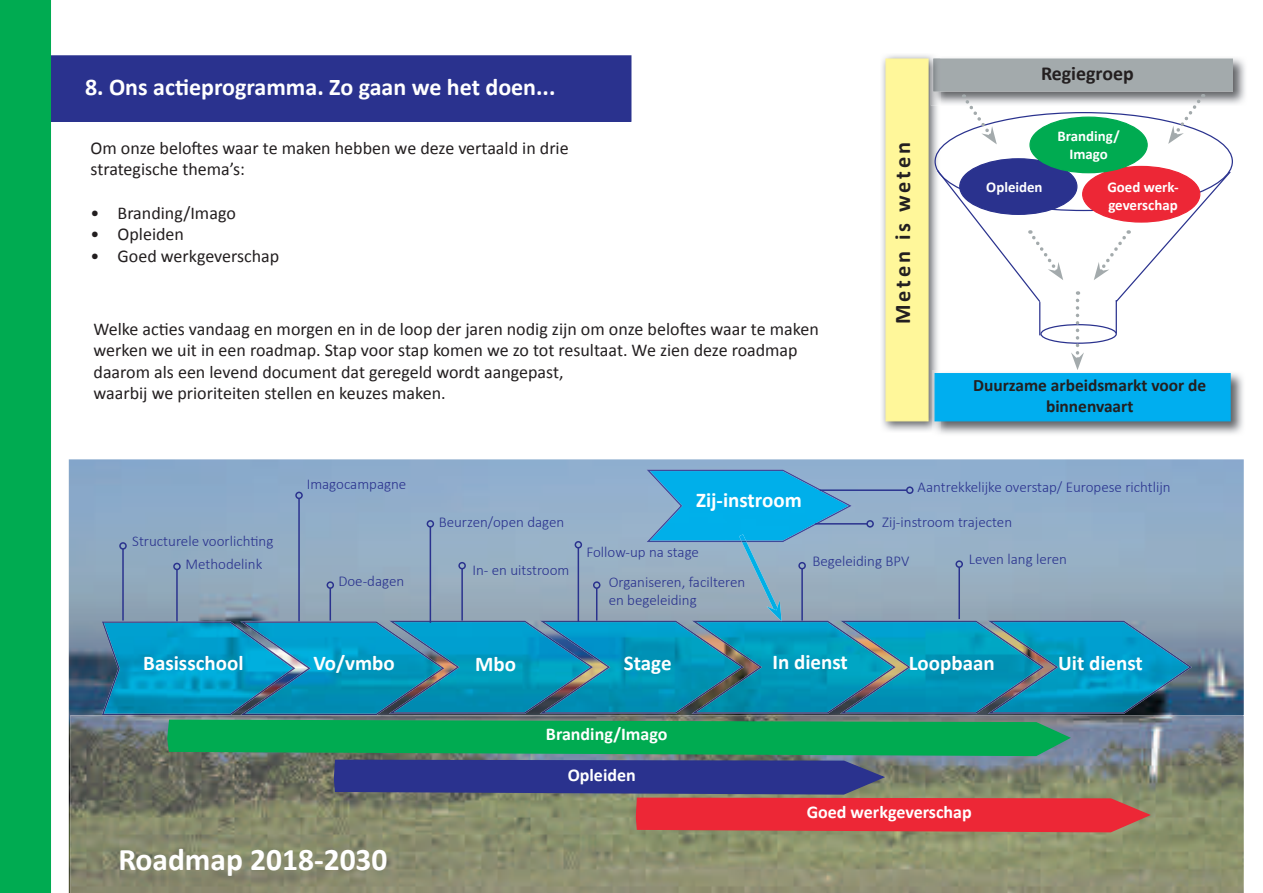
<style>
.page{position:relative;width:1263px;height:893px;background:#fff}
.page>*{position:absolute;margin:0;border:0;box-sizing:border-box;transform-origin:0 0}
.t1{font:700 31.5px "Calibri";color:#fff}
.t2{font:700 24px "Calibri";color:#fff}
.t3{font:700 22.35px "Calibri";letter-spacing:.125em;color:#231f20}
.t4{font:700 21px "Calibri";color:#fff}
.t5{font:700 19.8px "Calibri";color:#231f20}
.t6{font:18px/21.6px "Calibri";color:#231f20}
.t7{font:700 18px "Calibri";color:#fff}
.t8{font:700 17.4px/20.9px "Calibri";color:#231f20;text-align:center}
.t9{font:300 15px/18px "Calibri";color:#2a328e}
.t10{font:700 14.85px/17.9px "Calibri";color:#fff}
</style>
<div class="page">
<div style="left:1px;top:56px;width:630px;height:65px;background:#2a328e"></div>
<div style="left:0;top:55px;width:631px;height:67px;border:2px solid #2a328e"></div>
<img style="left:940px;top:58px;width:305px;height:46px">
<img style="left:882px;top:55px;width:58px;height:376px">
<div style="left:885px;top:59px;width:43px;height:362px;background:#fff79a;border:1px solid #fff79a"></div>
<hr style="left:1039px;top:302px;width:1px;height:33px;background:#2a328e">
<hr style="left:1116px;top:300px;width:1px;height:33px;background:#2a328e">
<div style="left:1040px;top:324px;width:77px;height:20px;border:1px solid #2a328e;border-radius:50%"></div>
<div style="left:960px;top:159px;width:117px;height:55px;background:#2a328e;border-radius:50%"></div>
<div style="left:1083px;top:166px;width:117px;height:56px;background:#ed2736;border-radius:50%"></div>
<div style="left:1030px;top:117px;width:117px;height:56px;background:#00ab51;border-radius:50%"></div>
<svg style="left:933px;top:59px;width:300px;height:85px"></svg>
<svg style="left:936px;top:169px;width:127px;height:134px"></svg>
<svg style="left:1094px;top:170px;width:137px;height:133px"></svg>
<svg style="left:1071px;top:291px;width:13px;height:79px"></svg>
<img style="left:940px;top:373px;width:303px;height:61px">
<img style="left:932px;top:370px;width:8px;height:63px">
<div style="left:934px;top:373px;width:297px;height:48px;background:#00aeef"></div>
<div style="left:0;top:0;width:51px;height:893px;background:#00ab51"></div>
<img style="left:69px;top:459px;width:1175px;height:434px">
<img style="left:102px;top:621px;width:138px;height:94px">
<img style="left:744px;top:621px;width:96px;height:93px">
<img style="left:593px;top:621px;width:151px;height:93px">
<img style="left:444px;top:621px;width:149px;height:93px">
<img style="left:840px;top:621px;width:148px;height:93px">
<img style="left:240px;top:621px;width:204px;height:94px">
<img style="left:988px;top:621px;width:204px;height:93px">
<img style="left:742px;top:542px;width:35px;height:68px">
<img style="left:766px;top:600px;width:15px;height:21px">
<img style="left:70px;top:715px;width:1174px;height:178px">
<svg style="left:166px;top:719px;width:987px;height:114px;background:#5f7364"></svg>
<img style="left:646px;top:470px;width:206px;height:72px">
<svg style="left:739px;top:534px;width:8px;height:8px"></svg>
<hr style="left:176px;top:569px;width:2px;height:52px;background:#2a328e">
<div style="left:173px;top:563px;width:8px;height:7px;border:2px solid #2a328e;border-radius:50%"></div>
<hr style="left:122px;top:549px;width:2px;height:72px;background:#2a328e">
<div style="left:119px;top:542px;width:8px;height:8px;border:2px solid #2a328e;border-radius:50%"></div>
<hr style="left:801px;top:569px;width:2px;height:52px;background:#2a328e">
<div style="left:798px;top:562px;width:8px;height:7px;border:2px solid #2a328e;border-radius:50%"></div>
<hr style="left:958px;top:567px;width:2px;height:52px;background:#2a328e">
<div style="left:955px;top:560px;width:8px;height:8px;border:2px solid #2a328e;border-radius:50%"></div>
<hr style="left:820px;top:489px;width:87px;height:2px;background:#2a328e">
<div style="left:906px;top:486px;width:7px;height:8px;border:2px solid #2a328e;border-radius:50%"></div>
<hr style="left:461px;top:569px;width:2px;height:52px;background:#2a328e">
<div style="left:458px;top:562px;width:8px;height:7px;border:2px solid #2a328e;border-radius:50%"></div>
<hr style="left:815px;top:523px;width:52px;height:2px;background:#2a328e">
<div style="left:866px;top:520px;width:8px;height:8px;border:2px solid #2a328e;border-radius:50%"></div>
<hr style="left:298px;top:498px;width:2px;height:123px;background:#2a328e">
<div style="left:295px;top:492px;width:8px;height:7px;border:2px solid #2a328e;border-radius:50%"></div>
<hr style="left:330px;top:588px;width:1px;height:33px;background:#2a328e">
<div style="left:327px;top:581px;width:7px;height:8px;border:2px solid #2a328e;border-radius:50%"></div>
<hr style="left:596px;top:588px;width:1px;height:33px;background:#2a328e">
<div style="left:593px;top:581px;width:7px;height:8px;border:2px solid #2a328e;border-radius:50%"></div>
<hr style="left:578px;top:548px;width:1px;height:74px;background:#2a328e">
<div style="left:575px;top:541px;width:7px;height:7px;border:2px solid #2a328e;border-radius:50%"></div>
<hr style="left:430px;top:527px;width:1px;height:96px;background:#2a328e">
<div style="left:427px;top:520px;width:7px;height:8px;border:2px solid #2a328e;border-radius:50%"></div>
<h2 class="t2" style="left:85px;top:72px;width:472px">8. Ons actieprogramma. Zo gaan we het doen...</h2>
<p class="t6" style="left:91px;top:137px;width:480px">Om onze beloftes waar te maken hebben we deze vertaald in drie strategische thema’s:</p>
<p class="t6" style="left:91px;top:202px;width:147px">• Branding/Imago</p>
<p class="t6" style="left:91px;top:223px;width:95px">• Opleiden</p>
<p class="t6" style="left:91px;top:245px;width:190px">• Goed werkgeverschap</p>
<p class="t6" style="left:94px;top:318px;width:727px">Welke acties vandaag en morgen en in de loop der jaren nodig zijn om onze beloftes waar te maken werken we uit in een roadmap. Stap voor stap komen we zo tot resultaat. We zien deze roadmap daarom als een levend document dat geregeld wordt aangepast,<br>waarbij we prioriteiten stellen en keuzes maken.</p>
<p class="t9" style="left:307px;top:476px;width:101px">Imagocampagne</p>
<p class="t9" style="left:439px;top:514px;width:127px">Beurzen/open dagen</p>
<p class="t4" style="left:696px;top:487px;width:107px">Zij-instroom</p>
<p class="t3" style="left:889px;top:324px;width:183px;rotate:-90deg">Meten is weten</p>
<p class="t5" style="left:1041px;top:62px;width:94px">Regiegroep</p>
<p class="t10" style="left:1057px;top:127px;width:64px;text-align:center">Branding/<br>Imago</p>
<p class="t10" style="left:986px;top:178px;width:58px">Opleiden</p>
<p class="t10" style="left:1107px;top:178px;width:73px">Goed werk&shy;geverschap</p>
<p class="t8" style="left:973px;top:374px;width:235px">Duurzame arbeidsmarkt voor de binnenvaart</p>
<p class="t9" style="left:918px;top:480px;width:255px">Aantrekkelijke overstap/ Europese richtlijn</p>
<p class="t9" style="left:882px;top:514px;width:131px">Zij-instroom trajecten</p>
<p class="t9" style="left:132px;top:533px;width:143px">Structurele voorlichting</p>
<p class="t9" style="left:185px;top:557px;width:78px">Methodelink</p>
<p class="t9" style="left:338px;top:573px;width:67px">Doe-dagen</p>
<p class="t9" style="left:472px;top:563px;width:99px">In- en uitstroom</p>
<p class="t9" style="left:586px;top:544px;width:114px">Follow-up na stage</p>
<p class="t9" style="left:609px;top:574px;width:138px">Organiseren, facilteren en begeleiding</p>
<p class="t9" style="left:812px;top:553px;width:99px">Begeleiding BPV</p>
<p class="t9" style="left:969px;top:551px;width:100px">Leven lang leren</p>
<p class="t4" style="left:143px;top:650px;width:102px">Basisschool</p>
<p class="t4" style="left:313px;top:650px;width:83px">Vo/vmbo</p>
<p class="t4" style="left:475px;top:651px;width:42px">Mbo</p>
<p class="t4" style="left:624px;top:650px;width:49px">Stage</p>
<p class="t4" style="left:772px;top:649px;width:77px">In dienst</p>
<p class="t4" style="left:909px;top:650px;width:88px">Loopbaan</p>
<p class="t4" style="left:1058px;top:650px;width:86px">Uit dienst</p>
<p class="t7" style="left:546px;top:723px;width:123px">Branding/Imago</p>
<h1 class="t1" style="left:118px;top:840px;width:271px">Roadmap 2018-2030</h1>
<p class="t7" style="left:568px;top:763px;width:70px">Opleiden</p>
<p class="t7" style="left:807px;top:801px;width:167px">Goed werkgeverschap</p>
</div>
